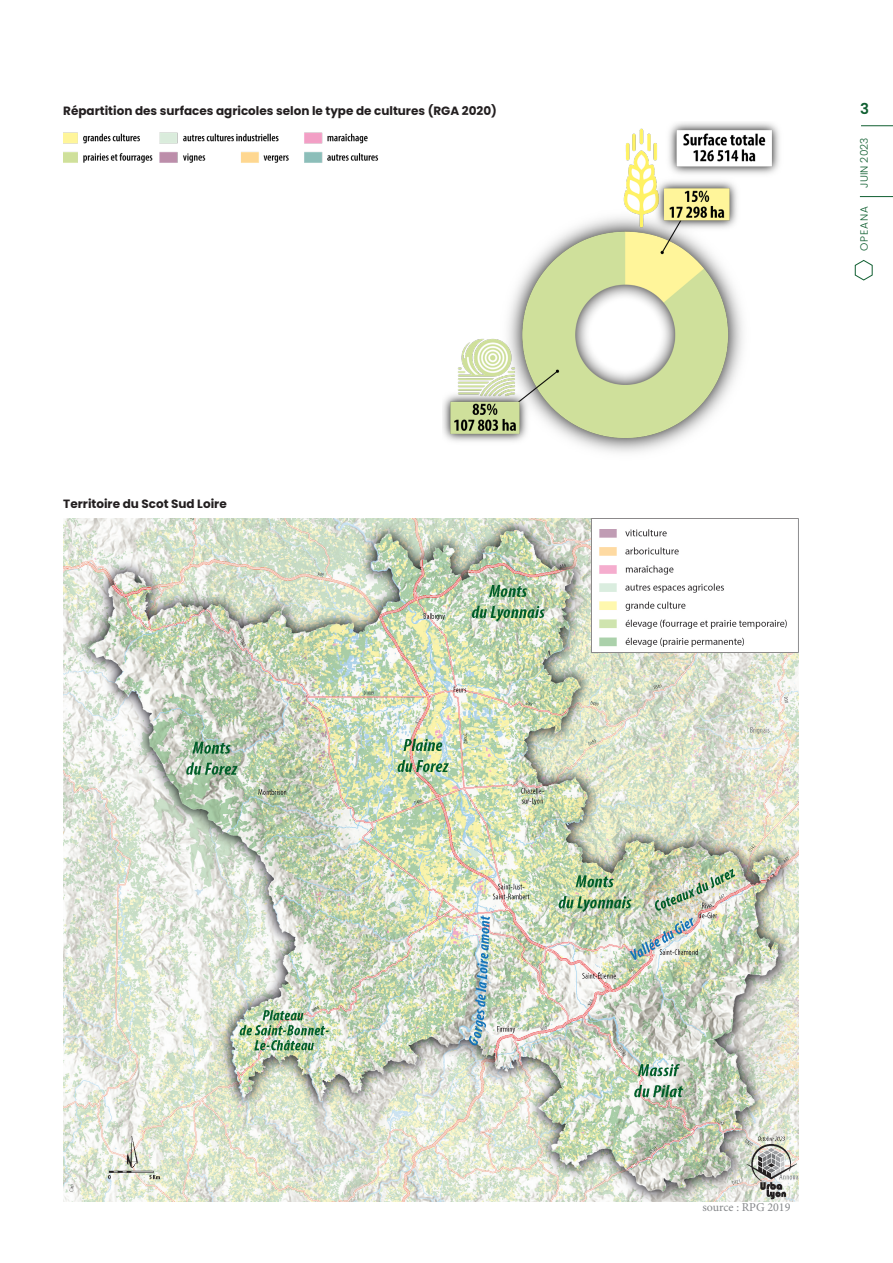
<style>
.page{position:relative;width:893px;height:1263px;background:#fff}
.page>*{position:absolute;margin:0;border:0;box-sizing:border-box;transform-origin:0 0}
.t1{font:600 15px "Poppins";color:#105f31}
.NOTE_BAS_DE_PAGE_AVE{font:700 12px "Poppins";color:#231f20}
.t2{font:12px "Minion Pro";color:#86888b}
.t3{font:300 10.5px "Poppins";letter-spacing:.01em;color:#105f31}
</style>
<div class="page">
<img style="left:63px;top:519px;width:735px;height:682px">
<img style="left:592px;top:519px;width:206px;height:133px">
<img style="left:442px;top:122px;width:338px;height:331px">
<img style="left:63px;top:132px;width:316px;height:31px">
<svg style="left:854px;top:260px;width:19px;height:21px"></svg>
<hr style="left:860px;top:196px;width:33px;height:1px;background:#105f31">
<hr style="left:861px;top:125px;width:32px;height:1px;background:#105f31">
<p class="NOTE_BAS_DE_PAGE_AVE" style="left:63px;top:103px;width:435px">Répartition des surfaces agricoles selon le type de cultures (RGA 2020)</p>
<p class="NOTE_BAS_DE_PAGE_AVE" style="left:63px;top:497px;width:165px">Territoire du Scot Sud Loire</p>
<p class="t1" style="left:860px;top:100px;width:10px">3</p>
<p class="t3" style="left:858px;top:188px;width:52px;rotate:-90deg">JUIN 2023</p>
<p class="t3" style="left:858px;top:251px;width:46px;rotate:-90deg">OPEANA</p>
<p class="t2" style="left:702px;top:1199px;width:90px">source : RPG 2019</p>
</div>
